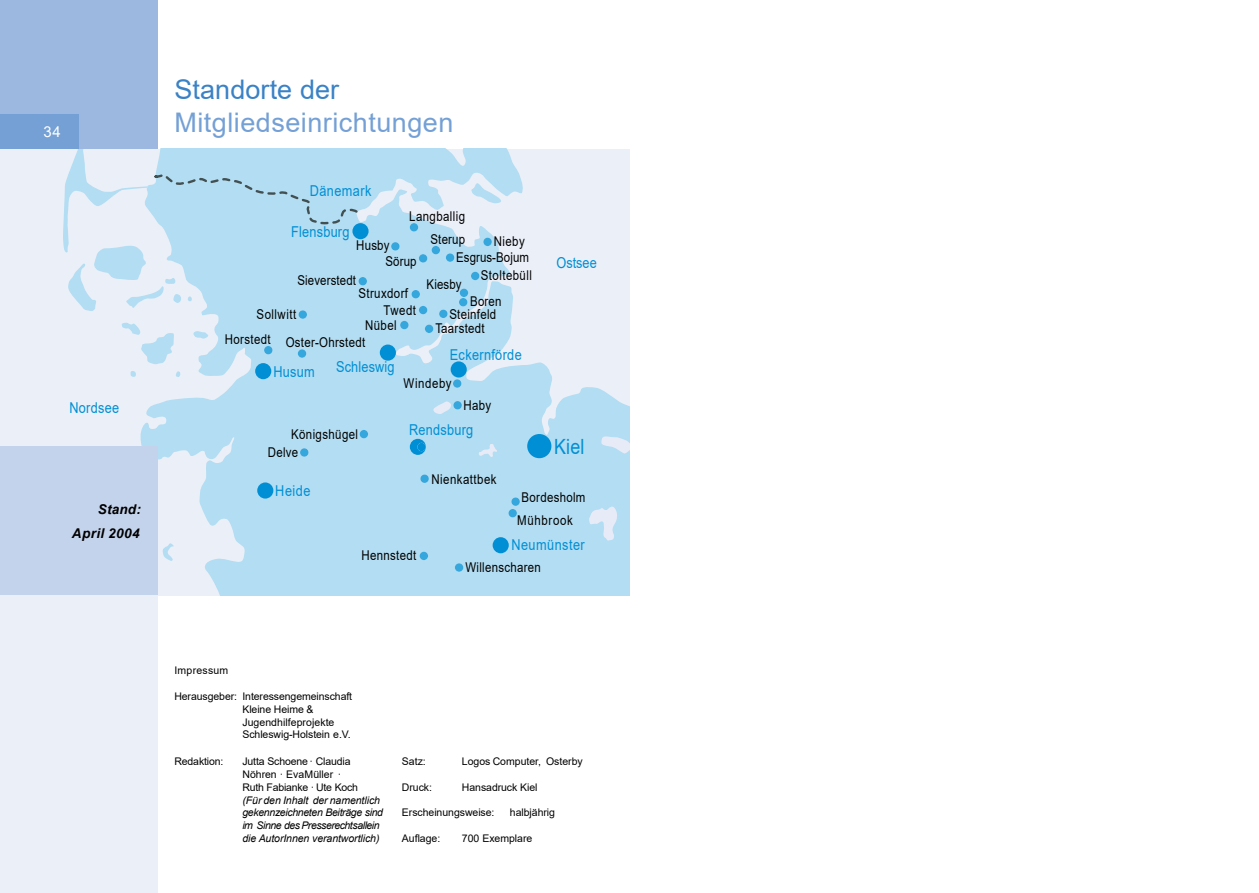
<style>
.page{position:relative;width:1259px;height:893px;background:#fff}
.page>*{position:absolute;margin:0;border:0;box-sizing:border-box;transform-origin:0 0}
.t1{font:27px "Arial";letter-spacing:.02em;color:#74a0d5}
.t2{font:27px "Arial";letter-spacing:.005em;color:#3a82c6}
.t3{font:21px "Arial";color:#008fd4;scale:.85 1}
.t4{font:15px "Arial";letter-spacing:.02em;color:#008fd4;scale:.85 1}
.t5{font:15px "Arial";color:#fff}
.t6{font:13.5px/18px "Arial";letter-spacing:.025em;color:#000;scale:.85 1}
.t7{font:italic 700 13.5px/23.4px "Arial";letter-spacing:.03em;color:#000;text-align:right}
.t8{font:13.5px "Arial";letter-spacing:.005em;color:#000;scale:.85 1}
.t9{font:13.5px "Arial";letter-spacing:.06em;color:#000;scale:.85 1}
.t10{font:13.5px "Arial";letter-spacing:.05em;color:#000;scale:.85 1}
.t11{font:10.5px/12.8px "Arial";letter-spacing:-.005em;color:#000}
.t12{font:italic 10.5px/12.8px "Arial";letter-spacing:-.03em;color:#000}
.t13{font:10.5px "Arial";letter-spacing:.025em;color:#000}
</style>
<div class="page">
<div style="left:0;top:149px;width:629px;height:446px;background:#ebeff8"></div>
<svg style="left:141px;top:149px;width:488px;height:446px;fill:#b2ddf2"></svg>
<svg style="left:471px;top:183px;width:30px;height:20px"></svg>
<svg style="left:122px;top:322px;width:52px;height:42px"></svg>
<svg style="left:130px;top:371px;width:6px;height:6px"></svg>
<svg style="left:175px;top:371px;width:6px;height:6px"></svg>
<svg style="left:163px;top:543px;width:11px;height:18px"></svg>
<svg style="left:193px;top:331px;width:16px;height:8px"></svg>
<div style="left:255px;top:363px;width:16px;height:16px;background:#008fd4;border-radius:50%"></div>
<div style="left:492px;top:537px;width:17px;height:16px;background:#008fd4;border-radius:50%"></div>
<div style="left:257px;top:482px;width:16px;height:17px;background:#008fd4;border-radius:50%"></div>
<div style="left:380px;top:345px;width:16px;height:16px;background:#008fd4;border-radius:50%"></div>
<div style="left:352px;top:223px;width:16px;height:16px;background:#008fd4;border-radius:50%"></div>
<div style="left:527px;top:434px;width:24px;height:24px;background:#008fd4;border-radius:50%"></div>
<div style="left:451px;top:361px;width:16px;height:17px;background:#008fd4;border-radius:50%"></div>
<svg style="left:410px;top:439px;width:16px;height:16px"></svg>
<svg style="left:588px;top:506px;width:29px;height:35px"></svg>
<svg style="left:600px;top:436px;width:29px;height:18px"></svg>
<svg style="left:433px;top:401px;width:18px;height:13px"></svg>
<svg style="left:479px;top:443px;width:18px;height:14px"></svg>
<svg style="left:63px;top:149px;width:297px;height:162px"></svg>
<div style="left:410px;top:223px;width:8px;height:8px;background:#36a7dd;border-radius:50%"></div>
<div style="left:391px;top:242px;width:8px;height:9px;background:#36a7dd;border-radius:50%"></div>
<div style="left:432px;top:246px;width:8px;height:8px;background:#36a7dd;border-radius:50%"></div>
<div style="left:419px;top:254px;width:8px;height:9px;background:#36a7dd;border-radius:50%"></div>
<div style="left:483px;top:238px;width:9px;height:8px;background:#36a7dd;border-radius:50%"></div>
<div style="left:446px;top:253px;width:8px;height:9px;background:#36a7dd;border-radius:50%"></div>
<div style="left:460px;top:289px;width:8px;height:8px;background:#36a7dd;border-radius:50%"></div>
<div style="left:358px;top:277px;width:9px;height:8px;background:#36a7dd;border-radius:50%"></div>
<div style="left:411px;top:290px;width:9px;height:8px;background:#36a7dd;border-radius:50%"></div>
<div style="left:298px;top:310px;width:9px;height:9px;background:#36a7dd;border-radius:50%"></div>
<div style="left:264px;top:346px;width:8px;height:8px;background:#36a7dd;border-radius:50%"></div>
<div style="left:298px;top:349px;width:8px;height:9px;background:#36a7dd;border-radius:50%"></div>
<div style="left:459px;top:298px;width:8px;height:8px;background:#36a7dd;border-radius:50%"></div>
<div style="left:419px;top:306px;width:8px;height:8px;background:#36a7dd;border-radius:50%"></div>
<div style="left:400px;top:321px;width:8px;height:8px;background:#36a7dd;border-radius:50%"></div>
<div style="left:425px;top:325px;width:8px;height:8px;background:#36a7dd;border-radius:50%"></div>
<div style="left:439px;top:310px;width:8px;height:8px;background:#36a7dd;border-radius:50%"></div>
<div style="left:417px;top:443px;width:9px;height:8px;background:#008fd4;border-radius:50%"></div>
<div style="left:453px;top:379px;width:8px;height:9px;background:#36a7dd;border-radius:50%"></div>
<div style="left:453px;top:401px;width:9px;height:8px;background:#36a7dd;border-radius:50%"></div>
<div style="left:360px;top:430px;width:8px;height:8px;background:#36a7dd;border-radius:50%"></div>
<div style="left:300px;top:448px;width:8px;height:9px;background:#36a7dd;border-radius:50%"></div>
<div style="left:420px;top:552px;width:8px;height:8px;background:#36a7dd;border-radius:50%"></div>
<div style="left:420px;top:474px;width:9px;height:9px;background:#36a7dd;border-radius:50%"></div>
<div style="left:508px;top:509px;width:9px;height:8px;background:#36a7dd;border-radius:50%"></div>
<div style="left:455px;top:563px;width:8px;height:9px;background:#36a7dd;border-radius:50%"></div>
<div style="left:471px;top:272px;width:8px;height:8px;background:#36a7dd;border-radius:50%"></div>
<div style="left:511px;top:497px;width:9px;height:9px;background:#36a7dd;border-radius:50%"></div>
<div style="left:0;top:0;width:157px;height:149px;background:#9cb7e0"></div>
<div style="left:0;top:115px;width:79px;height:34px;background:#74a0d5"></div>
<div style="left:0;top:595px;width:157px;height:298px;background:#ebeff8"></div>
<div style="left:0;top:446px;width:157px;height:149px;background:#c4d3ec"></div>
<h3 class="t5" style="left:43px;top:126px;width:19px">34</h3>
<h3 class="t4" style="left:69px;top:402px;width:60px">Nordsee</h3>
<p class="t7" style="left:72px;top:499px;width:70px">Stand:<br>April 2004</p>
<h1 class="t2" style="left:174px;top:80px;width:166px">Standorte der</h1>
<h1 class="t1" style="left:174px;top:112px;width:281px">Mitgliedseinrichtungen</h1>
<h3 class="t4" style="left:310px;top:185px;width:74px">Dänemark</h3>
<h3 class="t4" style="left:291px;top:226px;width:70px">Flensburg</h3>
<p class="t6" style="left:409px;top:209px;width:67px">Langballig</p>
<p class="t6" style="left:430px;top:232px;width:42px">Sterup</p>
<p class="t6" style="left:494px;top:234px;width:38px">Nieby</p>
<p class="t6" style="left:356px;top:238px;width:41px">Husby</p>
<p class="t8" style="left:456px;top:253px;width:87px">Esgrus-Bojum</p>
<p class="t6" style="left:385px;top:254px;width:38px">Sörup</p>
<p class="t6" style="left:481px;top:267px;width:62px">Stoltebüll</p>
<p class="t6" style="left:297px;top:272px;width:71px">Sieverstedt</p>
<p class="t6" style="left:426px;top:276px;width:43px">Kiesby</p>
<p class="t6" style="left:358px;top:286px;width:60px">Struxdorf</p>
<p class="t6" style="left:470px;top:293px;width:38px">Boren</p>
<p class="t6" style="left:383px;top:302px;width:40px">Twedt</p>
<p class="t6" style="left:449px;top:306px;width:57px">Steinfeld</p>
<p class="t6" style="left:257px;top:307px;width:48px">Sollwitt</p>
<p class="t6" style="left:365px;top:317px;width:39px">Nübel</p>
<p class="t6" style="left:435px;top:321px;width:59px">Taarstedt</p>
<p class="t6" style="left:225px;top:331px;width:55px">Horstedt</p>
<p class="t6" style="left:286px;top:335px;width:95px">Oster-Ohrstedt</p>
<h3 class="t4" style="left:450px;top:349px;width:86px">Eckernförde</h3>
<h3 class="t4" style="left:336px;top:361px;width:70px">Schleswig</h3>
<h3 class="t4" style="left:273px;top:366px;width:50px">Husum</h3>
<p class="t10" style="left:404px;top:378px;width:58px">Windeby</p>
<p class="t6" style="left:268px;top:426px;width:108px;text-indent:23px">Königshügel<br>Delve</p>
<p class="t6" style="left:464px;top:397px;width:34px">Haby</p>
<h3 class="t4" style="left:409px;top:424px;width:77px">Rendsburg</h3>
<h3 class="t4" style="left:556px;top:257px;width:49px">Ostsee</h3>
<h2 class="t3" style="left:554px;top:439px;width:37px">Kiel</h2>
<h3 class="t4" style="left:275px;top:485px;width:43px">Heide</h3>
<p class="t6" style="left:361px;top:548px;width:66px">Hennstedt</p>
<p class="t6" style="left:431px;top:471px;width:78px">Nienkattbek</p>
<p class="t6" style="left:521px;top:489px;width:77px">Bordesholm</p>
<p class="t9" style="left:517px;top:515px;width:67px">Mühbrook</p>
<h3 class="t4" style="left:511px;top:539px;width:88px">Neumünster</h3>
<p class="t6" style="left:465px;top:559px;width:90px">Willenscharen</p>
<p class="t13" style="left:174px;top:666px;width:55px">Impressum</p>
<p class="t11" style="left:242px;top:691px;width:111px;text-indent:-68px">Herausgeber: Interessengemeinschaft<br>Kleine Heime &amp;<br>Jugendhilfeprojekte<br>Schleswig-Holstein e.V.</p>
<p class="t11" style="left:174px;top:756px;width:51px">Redaktion:</p>
<p class="t11" style="left:242px;top:756px;width:117px">Jutta Schoene· Claudia<br>Nöhren · EvaMüller ·<br>Ruth Fabianke · Ute Koch</p>
<p class="t12" style="left:242px;top:795px;width:142px">(Für den Inhalt der namentlich gekennzeichneten Beiträge sind im Sinne des Presserechtsallein die AutorInnen verantwortlich)</p>
<p class="t11" style="left:402px;top:756px;width:25px">Satz:</p>
<p class="t11" style="left:462px;top:756px;width:122px">Logos Computer, Osterby</p>
<p class="t11" style="left:402px;top:782px;width:32px">Druck:</p>
<p class="t11" style="left:462px;top:782px;width:77px">Hansadruck Kiel</p>
<p class="t11" style="left:402px;top:807px;width:94px">Erscheinungsweise:</p>
<p class="t11" style="left:510px;top:807px;width:47px">halbjährig</p>
<p class="t11" style="left:402px;top:833px;width:40px">Auflage:</p>
<p class="t11" style="left:462px;top:833px;width:72px">700 Exemplare</p>
</div>
